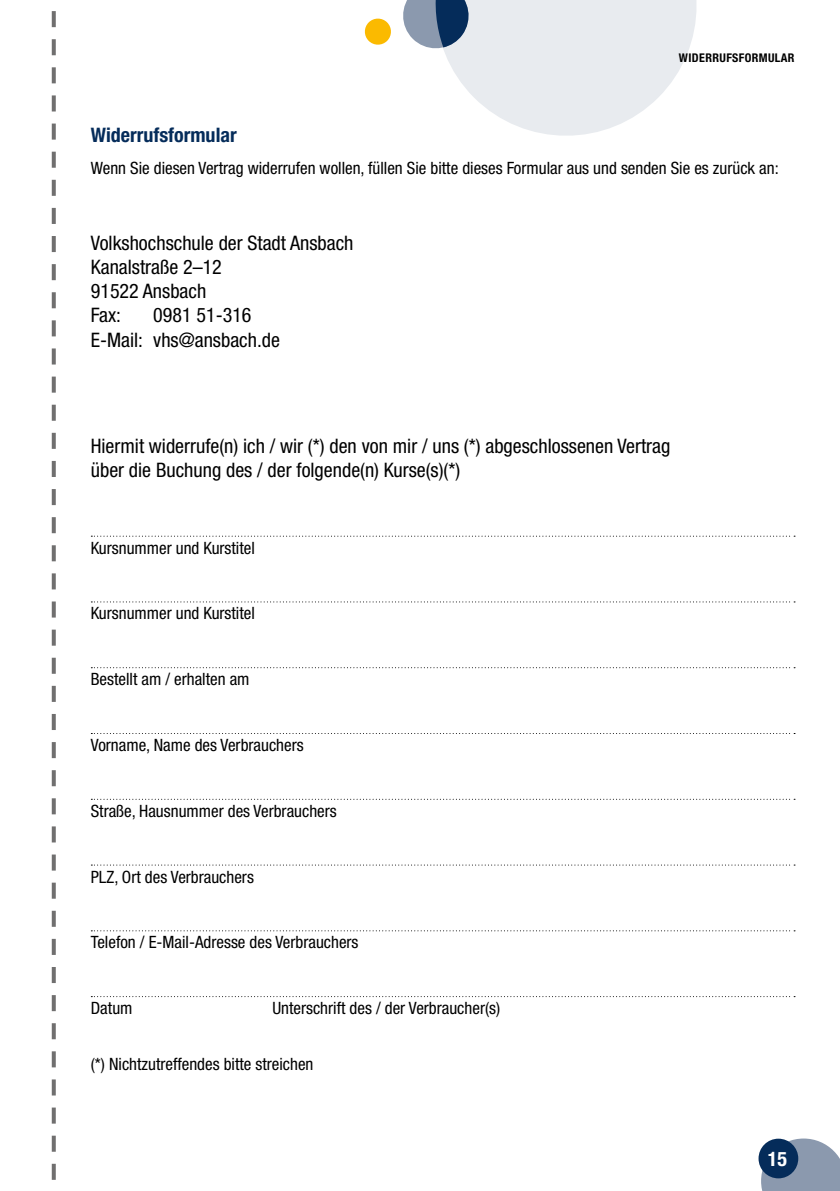
<style>
.page{position:relative;width:840px;height:1191px;background:#fff}
.page>*{position:absolute;margin:0;border:0;box-sizing:border-box;transform-origin:0 0}
.t1{font:condensed 20px/24px "Helvetica Neue LT Std";color:#000}
.t2{font:700 condensed 20px "Helvetica Neue LT Std";color:#052c5a}
.t3{font:700 condensed 20px "Helvetica Neue LT Std";color:#fff}
.t4{font:condensed 17px "Helvetica Neue LT Std";color:#000}
.t5{font:700 condensed 12px "Helvetica Neue LT Std";letter-spacing:.03em;color:#000}
</style>
<div class="page">
<svg style="left:761px;top:1138px;width:78px;height:53px;background:#94a1b5"></svg>
<div style="left:758px;top:1138px;width:39px;height:40px;background:#052c5a;border-radius:50%"></div>
<svg style="left:444px;top:0;width:253px;height:136px;fill:#e8ebef"></svg>
<svg style="left:403px;top:0;width:69px;height:51px;background:#7589a2"></svg>
<svg style="left:364px;top:18px;width:27px;height:27px"></svg>
<svg style="left:52px;top:11px;width:4px;height:1169px"></svg>
<svg style="left:91px;top:535px;width:703px;height:1px"></svg>
<svg style="left:91px;top:601px;width:703px;height:1px"></svg>
<svg style="left:91px;top:667px;width:703px;height:1px"></svg>
<svg style="left:91px;top:733px;width:703px;height:1px"></svg>
<svg style="left:91px;top:798px;width:699px;height:1px"></svg>
<svg style="left:91px;top:864px;width:703px;height:1px"></svg>
<svg style="left:91px;top:930px;width:703px;height:1px"></svg>
<svg style="left:91px;top:996px;width:703px;height:1px"></svg>
<p class="t5" style="left:678px;top:50px;width:117px">WIDERRUFSFORMULAR</p>
<p class="t2" style="left:91px;top:123px;width:147px">Widerrufsformular</p>
<p class="t4" style="left:91px;top:158px;width:689px">Wenn Sie diesen Vertrag widerrufen wollen, füllen Sie bitte dieses Formular aus und senden Sie es zurück an:</p>
<p class="t1" style="left:91px;top:231px;width:264px">Volkshochschule der Stadt Ansbach<br>Kanalstraße 2–12<br>91522 Ansbach<br>Fax:</p>
<p class="t1" style="left:91px;top:303px;width:191px;text-indent:62px">0981 51-316<br>E-Mail: vhs@ansbach.de</p>
<p class="t1" style="left:91px;top:433px;width:581px">Hiermit widerrufe(n) ich / wir (*) den von mir / uns (*) abgeschlossenen Vertrag über die Buchung des / der folgende(n) Kurse(s)(*)</p>
<p class="t4" style="left:91px;top:538px;width:165px">Kursnummer und Kurstitel</p>
<p class="t4" style="left:91px;top:603px;width:165px">Kursnummer und Kurstitel</p>
<p class="t4" style="left:91px;top:669px;width:160px">Bestellt am / erhalten am</p>
<p class="t4" style="left:91px;top:735px;width:214px">Vorname, Name des Verbrauchers</p>
<p class="t4" style="left:91px;top:801px;width:247px">Straße, Hausnummer des Verbrauchers</p>
<p class="t4" style="left:91px;top:866px;width:164px">PLZ, Ort des Verbrauchers</p>
<p class="t4" style="left:91px;top:932px;width:269px">Telefon / E-Mail-Adresse des Verbrauchers</p>
<p class="t4" style="left:91px;top:998px;width:43px">Datum</p>
<p class="t4" style="left:272px;top:998px;width:229px">Unterschrift des / der Verbraucher(s)</p>
<p class="t4" style="left:91px;top:1054px;width:224px">(*) Nichtzutreffendes bitte streichen</p>
<p class="t3" style="left:767px;top:1146px;width:21px">15</p>
</div>
